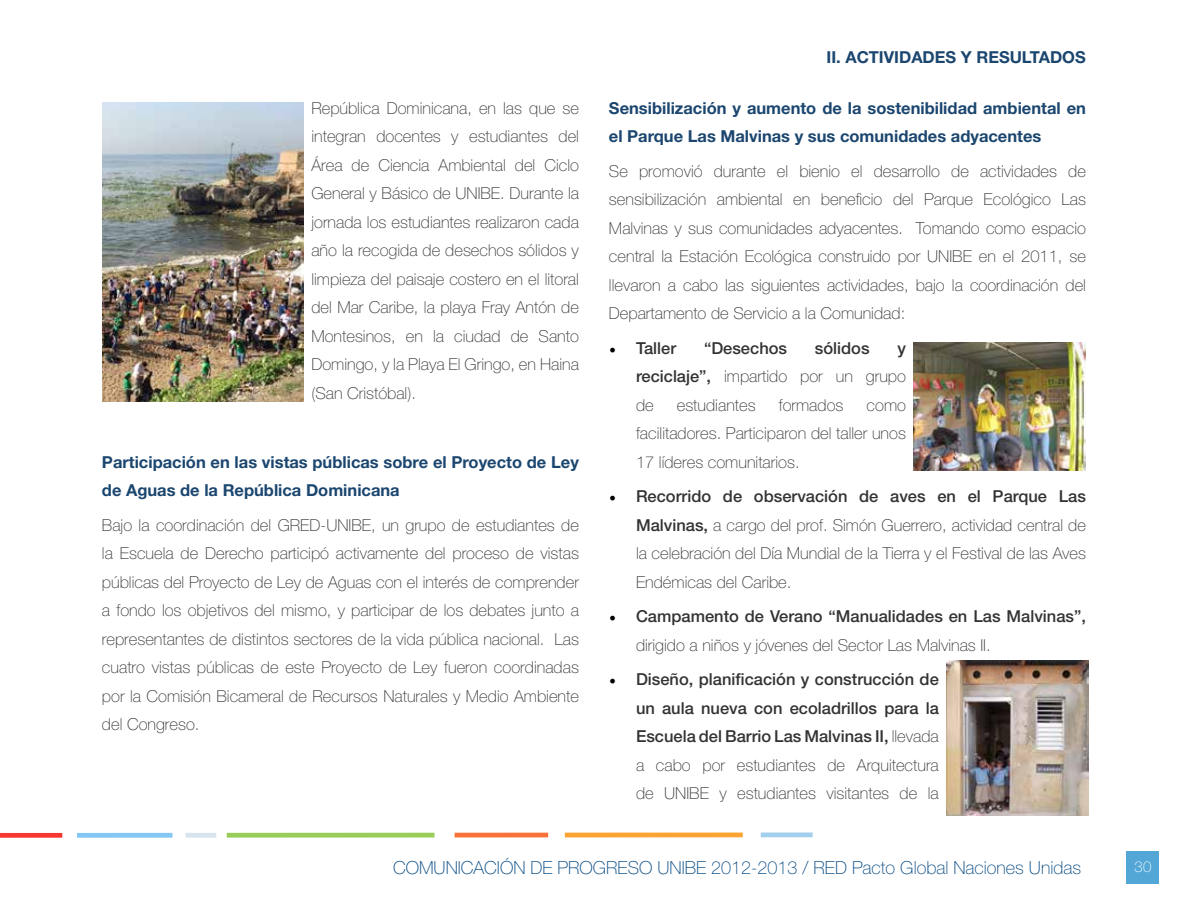
<style>
.page{position:relative;width:1188px;height:918px;background:#fff}
.page>*{position:absolute;margin:0;border:0;box-sizing:border-box;transform-origin:0 0}
.t1{font:100 18px "Helvetica Neue LT Std";color:#004680}
.t2{font:100 16.5px/28.5px "Helvetica Neue LT Std";color:#333;text-align:justify}
.t3{font:500 16.5px/28.5px "Helvetica Neue LT Std";color:#333}
.t4{font:700 16.5px/28.5px "Helvetica Neue LT Std";color:#1b466f}
.t5{font:100 15px "Helvetica Neue LT Std";color:#fff}
.s1{font-family:"Minion Pro";font-weight:400;font-size:18px;color:#000}
.s2{font-weight:500}
.s3{font-weight:100}
</style>
<div class="page">
<hr style="left:565px;top:833px;width:178px;height:4px;background:#fba434">
<hr style="left:761px;top:833px;width:52px;height:4px;background:#a2cfee">
<div style="left:77px;top:833px;width:95px;height:5px;background:#83c8f4"></div>
<hr style="left:455px;top:833px;width:93px;height:4px;background:#f9723a">
<div style="left:0;top:833px;width:62px;height:5px;background:#f83830"></div>
<div style="left:227px;top:833px;width:207px;height:5px;background:#98cd58"></div>
<div style="left:186px;top:833px;width:30px;height:5px;background:#d7e4ee"></div>
<div style="left:1126px;top:851px;width:34px;height:33px;background:#52a7d6"></div>
<img style="left:102px;top:102px;width:202px;height:300px">
<img style="left:914px;top:342px;width:172px;height:129px">
<img style="left:946px;top:660px;width:143px;height:156px">
<p class="t2" style="left:311px;top:94px;width:269px">República Dominicana, en las que se integran docentes y estudiantes del Área de Ciencia Ambiental del Ciclo General y Básico de UN IBE . Durante la jornada los estudiantes realizaron cada año la recogida de desechos sólidos y limpieza del paisaje costero en el litoral del Mar Caribe, la playa Fray Antón de Montesinos, en la ciudad de Santo Domingo, y la Playa El Gringo, en Haina (San Cristóbal).</p>
<p class="t4" style="left:102px;top:447px;width:479px">Participación en las vistas públicas sobre el Proyecto de Ley de Aguas de la República Dominicana</p>
<p class="t2" style="left:102px;top:511px;width:479px">Bajo la coordinación del GRED-UN IBE, un grupo de estudiantes de la Escuela de Derecho participó activamente del proceso de vistas públicas del Proyecto de Ley de Aguas con el interés de comprender a fondo los objetivos del mismo, y participar de los debates junto a representantes de distintos sectores de la vida pública nacional. Las cuatro vistas públicas de este Proyecto de Ley fueron coordinadas por la Comisión Bicameral de Recursos Naturales y Medio Ambiente del Congreso.</p>
<p class="t4" style="left:826px;top:42px;width:261px">II. ACTIVIDADES Y RESULTADOS</p>
<p class="t4" style="left:609px;top:93px;width:478px">Sensibilización y aumento de la sostenibilidad ambiental en el Parque Las Malvinas y sus comunidades adyacentes</p>
<p class="t2" style="left:609px;top:157px;width:479px">Se promovió durante el bienio el desarrollo de actividades de sensibilización ambiental en beneficio del Parque Ecológico Las Malvinas y sus comunidades adyacentes. Tomando como espacio central la Estación Ecológica construido por UN IBE en el 2011, se llevaron a cabo las siguientes actividades, bajo la coordinación del Departamento de Servicio a la Comunidad:</p>
<p class="t3" style="left:609px;top:334px;width:69px"><span class="s1">•</span> Taller</p>
<p class="t3" style="left:704px;top:334px;width:85px">“Desechos</p>
<p class="t3" style="left:815px;top:334px;width:56px">sólidos</p>
<p class="t2" style="left:636px;top:334px;width:272px;text-indent:261px"><span class="s2">y reciclaje”,</span> impartido por un grupo de</p>
<p class="t2" style="left:677px;top:391px;width:80px">estudiantes</p>
<p class="t2" style="left:779px;top:391px;width:66px">formados</p>
<p class="t2" style="left:636px;top:391px;width:272px;text-indent:231px">como facilitadores. Participaron del taller unos 17 líderes comunitarios.</p>
<p class="t2" style="left:636px;top:482px;width:452px;text-indent:-27px"><span class="s1">•</span> <span class="s2">Recorrido de observación de aves en el Parque Las Malvinas,</span> a cargo del prof. Simón Guerrero, actividad central de la celebración del Día Mundial de la Tierra y el Festival de las Aves Endémicas del Caribe.</p>
<p class="t3" style="left:636px;top:602px;width:452px;text-indent:-27px"><span class="s1">•</span> Campamento de Verano “Manualidades en Las Malvinas”, <span class="s3">dirigido a niños y jóvenes del Sector Las Malvinas II.</span></p>
<p class="t3" style="left:636px;top:665px;width:304px;text-align:justify;text-indent:-27px"><span class="s1">•</span> Diseño, planificación y construcción de un aula nueva con ecoladrillos para la Escuela del Barrio Las Malvinas II, <span class="s3">llevada a cabo por estudiantes de Arquitectura de UNIBE</span></p>
<p class="t2" style="left:719px;top:779px;width:221px">y estudiantes visitantes de la</p>
<p class="t1" style="left:393px;top:857px;width:690px">COMUNICACIÓN DE PROGRESO UNIBE 2012-2013 / RED Pacto Global Naciones Unidas</p>
<p class="t5" style="left:1135px;top:858px;width:18px">30</p>
</div>
